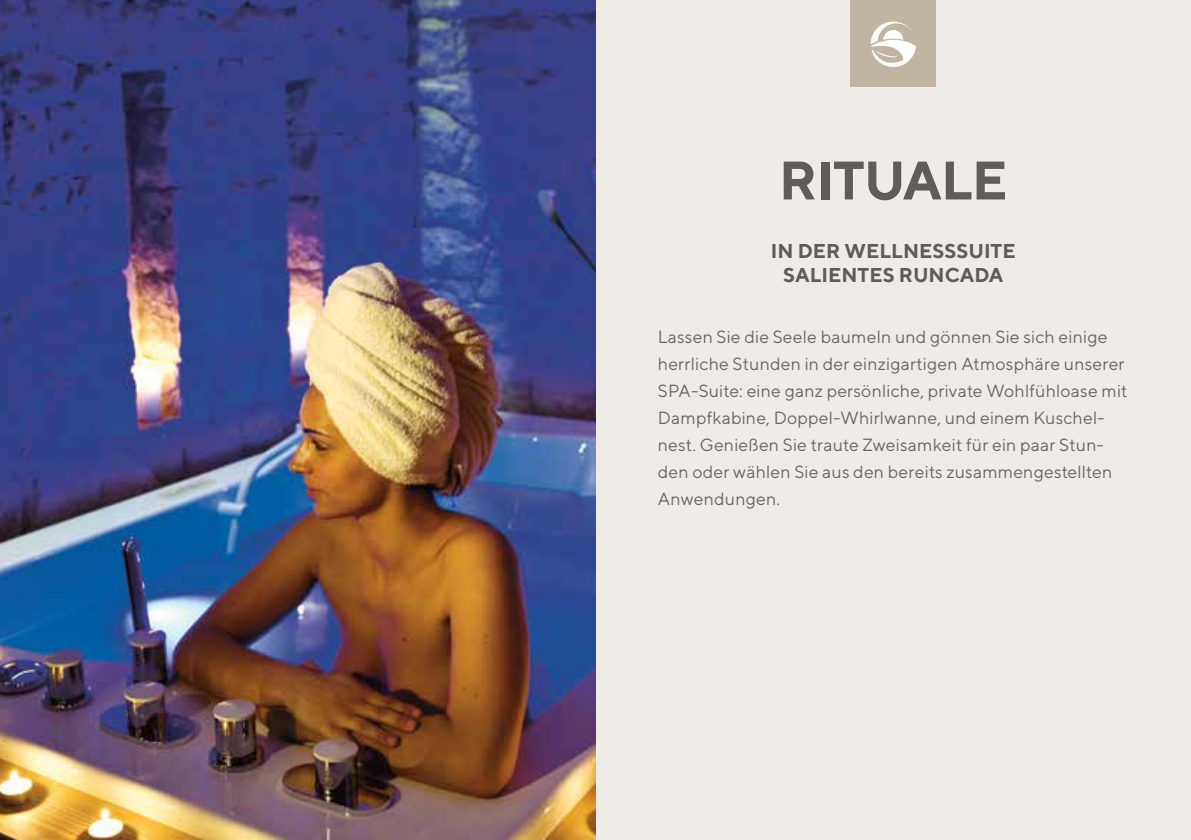
<style>
.page{position:relative;width:1191px;height:840px;background:#fff}
.page>*{position:absolute;margin:0;border:0;box-sizing:border-box;transform-origin:0 0}
.t1{font:700 54px "TT Norms";letter-spacing:-.02em;color:#615c58}
.t2{font:700 20px/24px "TT Norms";color:#615c58;text-align:center}
.t3{font:17.6px/27px "TT Norms";letter-spacing:.01em;color:#6b6764}
</style>
<div class="page">
<div style="left:595px;top:0;width:596px;height:839px;background:#efebe6"></div>
<div style="left:850px;top:0;width:85px;height:87px;background:#c0b5a3"></div>
<svg style="left:870px;top:22px;width:46px;height:45px"></svg>
<img style="left:0;top:0;width:595px;height:839px">
<h1 class="t1" style="left:779px;top:146px;width:230px">RITUALE</h1>
<p class="t2" style="left:771px;top:238px;width:246px">IN DER WELLNESSSUITE<br>SALIENTES RUNCADA</p>
<p class="t3" style="left:658px;top:322px;width:471px">Lassen Sie die Seele baumeln und gönnen Sie sich einige herrliche Stunden in der einzigartigen Atmosphäre unserer SPA-Suite: eine ganz persönliche, private Wohlfühloase mit Dampfkabine, Doppel-Whirlwanne, und einem Kuschel&shy;nest. Genießen Sie traute Zweisamkeit für ein paar Stun&shy;den oder wählen Sie aus den bereits zusammengestellten Anwendungen.</p>
</div>
